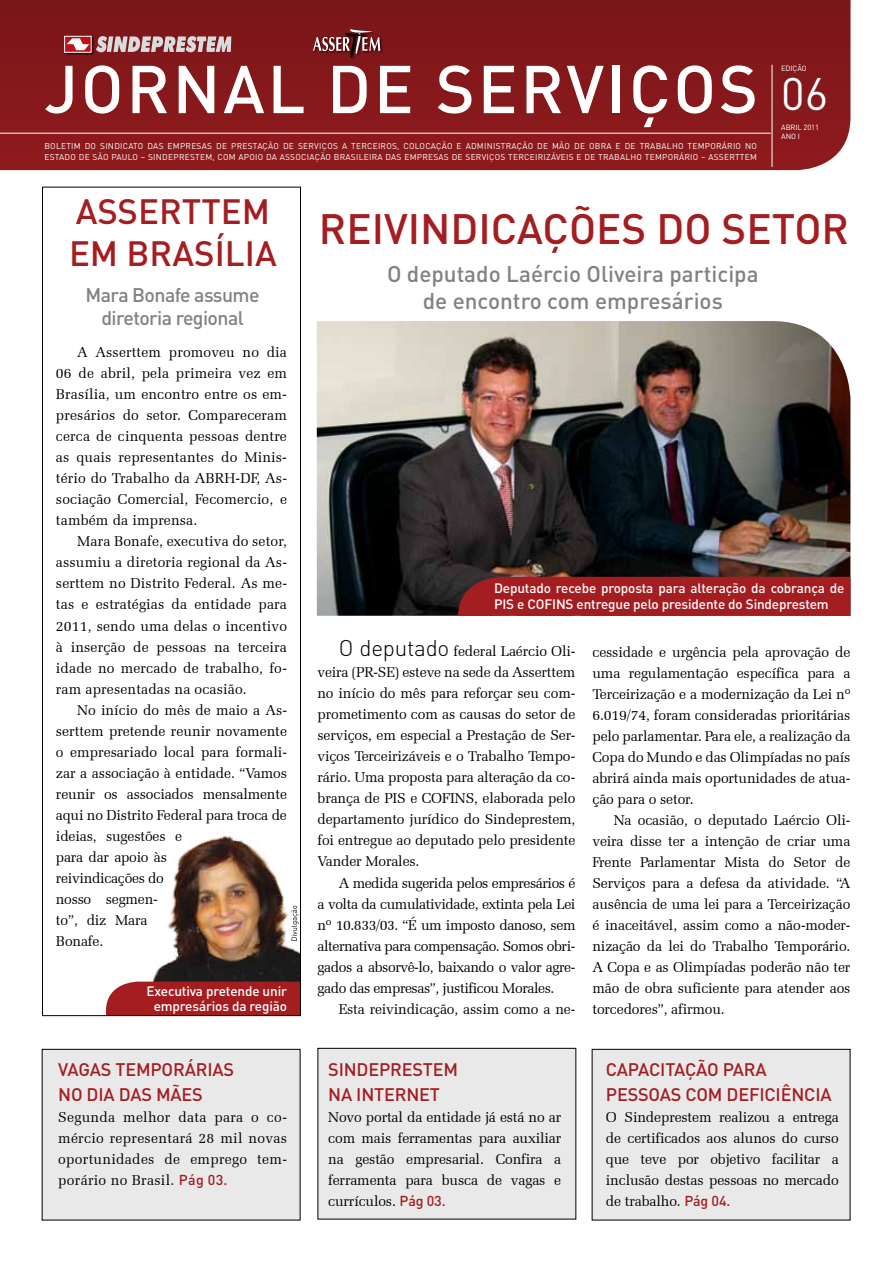
<style>
.page{position:relative;width:893px;height:1263px;background:#fff}
.page>*{position:absolute;margin:0;border:0;box-sizing:border-box;transform-origin:0 0}
.t1{font:500 66.45px "DIN";letter-spacing:.04em;color:#fff}
.t2{font:45px "DIN";color:#fff}
.t3{font:500 42px "DIN";color:#a41e21}
.t4{font:500 34.8px "DIN";color:#a41e21}
.t5{font:500 22.5px/27px "DIN";color:#808285;text-align:center}
.t6{font:500 19.5px/23.4px "DIN";letter-spacing:-.03em;color:#808285;text-align:center}
.t7{font:500 18px/25.5px "DIN";letter-spacing:-.01em;color:#a41e21}
.t8{font:14.25px/21px "Zapf Elliptical 711 BT";letter-spacing:-.01em;color:#000;text-align:justify}
.t9{font:500 13.5px/15px "DIN";letter-spacing:-.01em;color:#fff;text-align:center}
.t10{font:8.4px/10.5px "DIN";letter-spacing:.03em;color:#fff}
.t11{font:7.5px "DIN";letter-spacing:-.01em;color:#fff}
.s1{font-family:"DIN";font-weight:500;color:#a41e21}
.s2{font-family:"DIN";font-weight:300;font-size:22.5px}
</style>
<div class="page">
<div style="left:318px;top:1048px;width:258px;height:171px;background:#e9e9ea"></div>
<div style="left:317px;top:1048px;width:259px;height:171px;border:1px solid #000"></div>
<svg style="left:0;top:0;width:850px;height:170px;background:#85191c"></svg>
<hr style="left:0;top:133px;width:771px;height:1px;background:#fff">
<hr style="left:772px;top:65px;width:1px;height:102px;background:#fff">
<div style="left:64px;top:35px;width:30px;height:20px;background:#000;opacity:.75"></div>
<div style="left:64px;top:36px;width:27px;height:16px;background:#ba141a;border:1px solid #fff"></div>
<svg style="left:67px;top:38px;width:22px;height:12px"></svg>
<svg style="left:96px;top:36px;width:135px;height:16px;background:#bc9c9d"></svg>
<div style="left:42px;top:1049px;width:258px;height:171px;background:#e9e9ea"></div>
<div style="left:42px;top:1049px;width:258px;height:171px;border:1px solid #000"></div>
<div style="left:592px;top:1049px;width:258px;height:171px;background:#e9e9ea"></div>
<div style="left:592px;top:1049px;width:258px;height:171px;border:1px solid #000"></div>
<div style="left:312px;top:28px;width:71px;height:33px;background:#000;opacity:.75"></div>
<svg style="left:313px;top:29px;width:67px;height:29px;background:#864345"></svg>
<img style="left:152px;top:836px;width:147px;height:145px">
<div style="left:106px;top:981px;width:193px;height:33px;background:#a41e21"></div>
<svg style="left:292px;top:906px;width:7px;height:35px"></svg>
<img style="left:317px;top:321px;width:533px;height:295px">
<div style="left:42px;top:187px;width:259px;height:829px;border:1px solid #000"></div>
<div style="left:458px;top:577px;width:392px;height:39px;background:#a41e21"></div>
<h1 class="t1" style="left:44px;top:47px;width:715px">jornal de serviços</h1>
<p class="t10" style="left:44px;top:141px;width:714px">BOLETIM DO SINDICATO DAS EMPRESAS DE PRESTAÇÃO DE SERVIÇOS A TERCEIROS, COLOCAÇÃO E ADMINISTRAÇÃO DE MÃO DE OB RA E DE TRABALHO TEMPORÁRIO NO<br>ESTADO DE SÃO PAULO – SINDEPRESTEM, COM APOIO DA ASS</p>
<p class="t10" style="left:295px;top:151px;width:419px">OCIAÇÃO BRASILEIRA DAS EMPRESAS DE SERVIÇOS TERCEIRIZÁVEIS E DE TRABALHO TEMPORÁRIO – ASS</p>
<p class="t10" style="left:724px;top:151px;width:34px">ERTTEM</p>
<p class="t11" style="left:781px;top:63px;width:27px">EDIÇÃO</p>
<h2 class="t2" style="left:781px;top:66px;width:48px">06</h2>
<p class="t11" style="left:781px;top:122px;width:14px">ABRIL</p>
<p class="t11" style="left:803px;top:122px;width:17px">2011</p>
<p class="t11" style="left:781px;top:131px;width:19px">ANO I</p>
<h3 class="t4" style="left:76px;top:190px;width:22px">ASSER</h3>
<h3 class="t4" style="left:182px;top:190px;width:90px">TTEM</h3>
<h3 class="t4" style="left:69px;top:231px;width:102px">EM BRAS</h3>
<h3 class="t4" style="left:215px;top:231px;width:28px">ÍLIA</h3>
<h3 class="t6" style="left:86px;top:283px;width:175px">Mara Bonafe assume diretoria regional</h3>
<p class="t8" style="left:56px;top:342px;width:233px;text-indent:21px">A Asserttem promoveu no dia 06 de abril, pela primeira vez em Brasília, um encontro entre os em&shy;presários do setor. Compareceram cerca de cinquenta pessoas dentre as quais representantes do Minis&shy;tério do Trabalho da ABRH-DF, As&shy;sociação Comercial, Fecomercio, e também da imprensa.</p>
<p class="t8" style="left:56px;top:531px;width:233px;text-indent:21px">Mara Bonafe, executiva do setor, assumiu a diretoria regional da As&shy;serttem no Distrito Federal. As me&shy;tas e estratégias da entidade para 2011, sendo uma delas o incentivo à inserção de pessoas na terceira idade no mercado de trabalho, fo&shy;ram apresentadas na ocasião.</p>
<p class="t8" style="left:56px;top:699px;width:233px;text-align:left;text-indent:21px">No início do mês de maio a As&shy;serttem pretende reunir novamente o empresariado local para formali&shy;zar a associação à entidade. “Vamos reunir os associados mensalmente aqui no Distrito Federal para troca de ideias, sugestões e<br>para dar apoio às<br>reivindicações do<br>nosso segmen-<br>to”, diz Mara<br>Bonafe.</p>
<p class="t9" style="left:146px;top:983px;width:142px">Executiva pretende unir empresários da região</p>
<p class="t7" style="left:58px;top:1056px;width:148px">VAGAS TEMPORÁRIAS<br>NO DIA</p>
<p class="t7" style="left:119px;top:1081px;width:12px">DAS</p>
<p class="t7" style="left:156px;top:1081px;width:36px">MÃES</p>
<p class="t8" style="left:58px;top:1107px;width:230px">Segunda melhor data para o co&shy;mércio representará 28 mil novas oportunidades de emprego tem&shy;porário no Brasil. <span class="s1">Pág 03.</span></p>
<h3 class="t3" style="left:319px;top:202px;width:22px">REIVINDI</h3>
<h3 class="t3" style="left:491px;top:202px;width:330px">CAÇÕES DO SETOR</h3>
<h3 class="t5" style="left:387px;top:260px;width:373px">O deputado Laércio Oliveira participa de encontro com empresários</h3>
<p class="t9" style="left:494px;top:579px;width:352px;line-height:16.5px;text-align:left">Deputado recebe proposta para alteração da cobrança de<br>PIS e COFINS</p>
<p class="t9" style="left:577px;top:596px;width:254px">entregue pelo presidente do Sindeprestem</p>
<p class="t8" style="left:317px;top:641px;width:259px;text-indent:21px"><span class="s2">O deputado</span> federal Laércio Oli&shy;veira (PR-SE) esteve na sede da Asserttem no início do mês para reforçar seu com&shy;prometimento com as causas do setor de serviços, em especial a Prestação de Ser&shy;viços Terceirizáveis e o Trabalho Tempo&shy;rário. Uma proposta para alteração da co&shy;brança de PIS e COFINS, elaborada pelo departamento jurídico do Sindeprestem, foi entregue ao deputado pelo presidente Vander Morales.</p>
<p class="t8" style="left:317px;top:872px;width:259px;text-indent:21px">A medida sugerida pelos empresários é a volta da cumulatividade, extinta pela Lei nº 10.833/03. “É um imposto danoso, sem alternativa para compensação. Somos obri&shy;gados a absorvê-lo, baixando o valor agre&shy;gado das empresas”, justificou Morales.</p>
<p class="t8" style="left:339px;top:998px;width:238px">Esta reivindicação, assim como a ne-</p>
<p class="t7" style="left:328px;top:1056px;width:11px">SINDE</p>
<p class="t7" style="left:379px;top:1056px;width:23px">PRES</p>
<p class="t7" style="left:423px;top:1056px;width:37px">TEM</p>
<p class="t7" style="left:328px;top:1081px;width:68px">NA INTERNE</p>
<p class="t7" style="left:430px;top:1081px;width:12px">T</p>
<p class="t8" style="left:328px;top:1107px;width:235px">Novo portal da entidade já está no ar com mais ferramentas para auxiliar na gestão empresarial. Confira a ferramenta para busca de vagas e currículos. <span class="s1">Pág 03.</span></p>
<p class="t8" style="left:592px;top:641px;width:259px">cessidade e urgência pela aprovação de uma regulamentação específica para a Terceirização e a modernização da Lei nº 6.019/74, foram consideradas prioritárias pelo parlamentar. Para ele, a realização da Copa do Mundo e das Olimpíadas no país abrirá ainda mais oportunidades de atua&shy;ção para o setor.</p>
<p class="t8" style="left:592px;top:809px;width:259px;text-indent:21px">Na ocasião, o deputado Laércio Oli&shy;veira disse ter a intenção de criar uma Frente Parlamentar Mista do Setor de Serviços para a defesa da atividade. “A ausência de uma lei para a Terceirização é inaceitável, assim como a não-moder&shy;nização da lei do Trabalho Temporário.<br>A Copa e as Olimpíadas poderão não ter mão de obra suficiente para atender aos torcedores”, afirmou.</p>
<p class="t7" style="left:606px;top:1056px;width:140px">CAPACI TAÇÃO PARA<br>PESSOAS</p>
<p class="t7" style="left:685px;top:1081px;width:139px">COM DEFICIÊNCIA</p>
<p class="t8" style="left:606px;top:1107px;width:234px">O Sindeprestem realizou a entrega de certificados aos alunos do curso que teve por objetivo facilitar a inclusão destas pessoas no mercado de trabalho. <span class="s1">Pág 04.</span></p>
</div>
